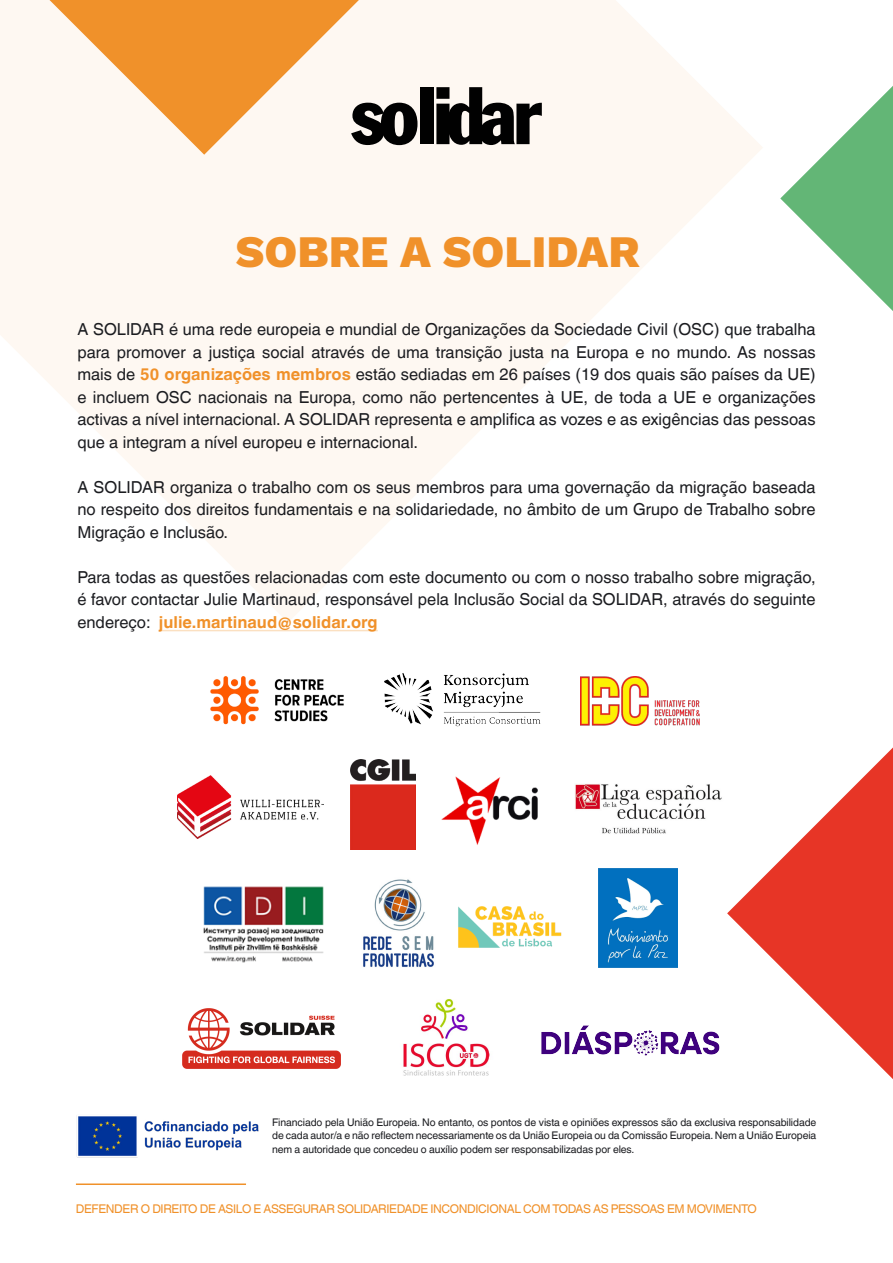
<style>
.page{position:relative;width:893px;height:1263px;background:#fff}
.page>*{position:absolute;margin:0;border:0;box-sizing:border-box;transform-origin:0 0}
.t1{font:800 45px "Work Sans";color:#f0912a}
.t2{font:16.5px/22.5px "Helvetica World";color:#1b1c20;text-align:justify}
.t3{font:12px "Helvetica World";letter-spacing:-.03em;color:#f0912a}
.t4{font:10.5px/13.5px "Helvetica World";letter-spacing:-.01em;color:#1b1c20;text-align:justify}
.s1{font-weight:700;color:#f0912a}
</style>
<div class="page">
<hr style="left:76px;top:1183px;width:170px;height:2px;background:#f0912a">
<svg style="left:0;top:0;width:763px;height:622px;fill:#fef8f2"></svg>
<hr style="left:159px;top:630px;width:219px;height:1px;background:#fbe0c1">
<svg style="left:50px;top:0;width:309px;height:155px"></svg>
<svg style="left:780px;top:86px;width:113px;height:225px"></svg>
<svg style="left:727px;top:747px;width:166px;height:332px"></svg>
<svg style="left:351px;top:103px;width:66px;height:42px"></svg>
<div style="left:420px;top:87px;width:13px;height:57px;background:#010101"></div>
<svg style="left:436px;top:87px;width:106px;height:58px"></svg>
<img style="left:76px;top:1116px;width:183px;height:42px">
<img style="left:177px;top:775px;width:147px;height:64px">
<img style="left:350px;top:759px;width:66px;height:90px">
<img style="left:363px;top:879px;width:71px;height:88px">
<img style="left:575px;top:784px;width:147px;height:50px">
<img style="left:203px;top:886px;width:121px;height:77px">
<img style="left:598px;top:868px;width:79px;height:99px">
<img style="left:458px;top:906px;width:104px;height:42px">
<img style="left:210px;top:676px;width:134px;height:49px">
<img style="left:441px;top:776px;width:97px;height:69px">
<img style="left:541px;top:1025px;width:179px;height:31px">
<img style="left:384px;top:673px;width:156px;height:53px">
<img style="left:183px;top:1009px;width:158px;height:59px">
<img style="left:403px;top:999px;width:87px;height:77px">
<img style="left:580px;top:676px;width:119px;height:49px">
<h1 class="t1" style="left:235px;top:226px;width:406px">SOBRE A SOLIDAR</h1>
<p class="t2" style="left:77px;top:318px;width:740px">A SOLIDAR é uma rede europeia e mundial de Organizações da Sociedade Civil (OSC) que trabalha para promover a justiça social através de uma transição justa na Europa e no mundo. As nossas mais de <span class="s1">50 organizações membros</span> estão sediadas em 26 países (19 dos quais são países da UE) e incluem OSC nacionais na Europa, como não pertencentes à UE, de toda a UE e organizações activas a nível internacional. A SOLIDAR representa e amplifica as vozes e as exigências das pessoas que a integram a nível europeu e internacional.</p>
<p class="t2" style="left:77px;top:476px;width:740px">A SOLIDAR organiza o trabalho com os seus membros para uma governação da migração baseada no respeito dos direitos fundamentais e na solidariedade, no âmbito de um Grupo de Trabalho sobre Migração e Inclusão.</p>
<p class="t2" style="left:77px;top:566px;width:740px">Para todas as questões relacionadas com este documento ou com o nosso trabalho sobre migração, é favor contactar Julie Martinaud, responsável pela Inclusão Social da SOLIDAR, através do seguinte endereço: <span class="s1">julie.martinaud@solidar.org</span></p>
<p class="t4" style="left:272px;top:1115px;width:546px">Financiado pela União Europeia. No entanto, os pontos de vista e opiniões expressos são da exclusiva responsabilidade de cada autor/a e não reflectem necessariamente os da União Europeia ou da Comissão Europeia. Nem a União Europeia nem a autoridade que concedeu o auxílio podem ser responsabilizadas por eles.</p>
<p class="t3" style="left:76px;top:1202px;width:682px">DEFENDER O DIREITO DE ASILO E ASSEGURAR SOLIDARIEDADE INCONDICIONAL COM TODAS AS PESSOAS EM MOVIMENTO</p>
</div>
